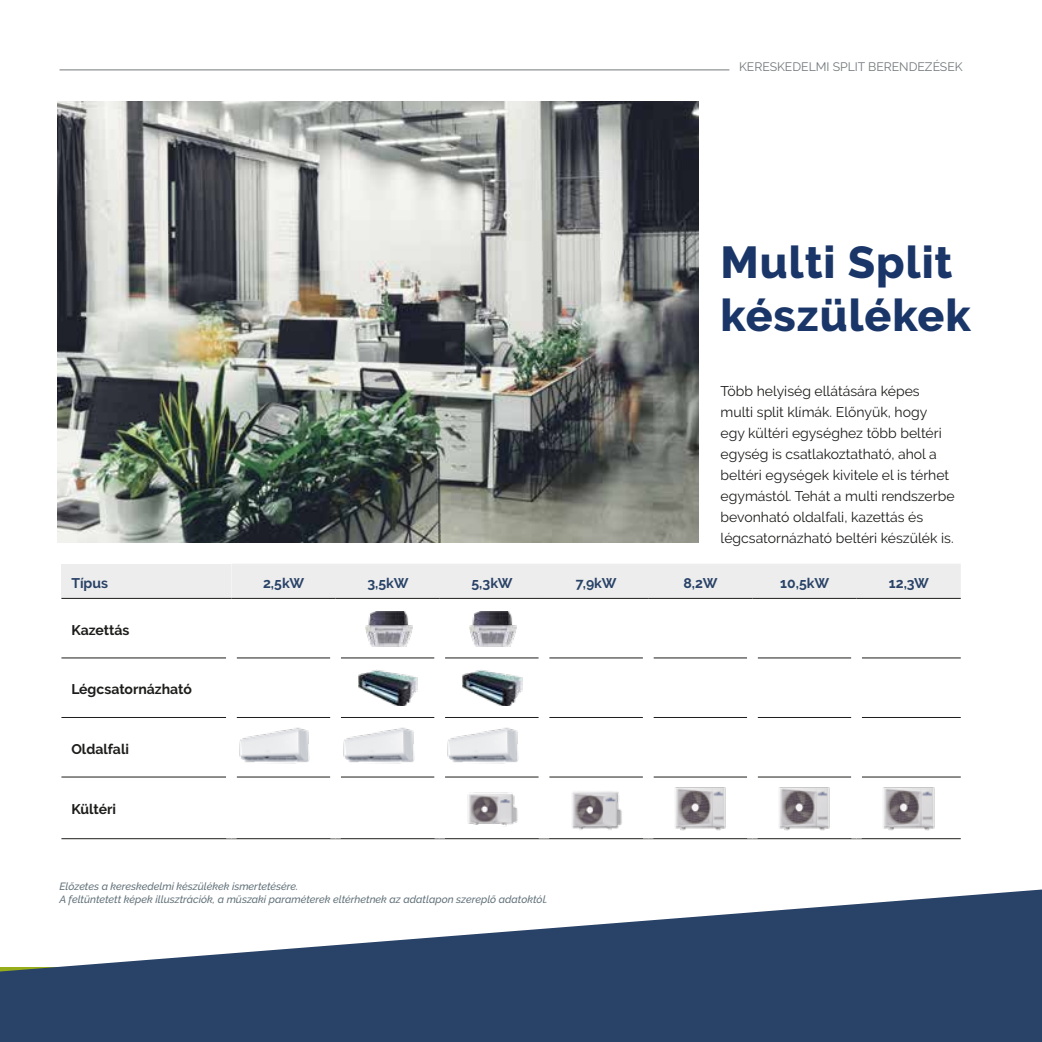
<style>
.page{position:relative;width:1042px;height:1042px;background:#fff}
.page>*{position:absolute;margin:0;border:0;box-sizing:border-box;transform-origin:0 0}
.t1{font:800 44.62px/53.6px "Raleway";letter-spacing:.02em;color:#1a3668}
.t2{font:14px/21px "Raleway";color:#1d1d1b}
.t3{font:700 14px "Raleway";color:#294267}
.t4{font:700 14px "Raleway";color:#1d1d1b}
.t5{font:12.25px "Raleway";color:#72787a}
.t6{font:italic 500 10.5px/12.6px "Raleway";color:#617179}
</style>
<div class="page">
<hr style="left:60px;top:69px;width:669px;height:1px;background:#72787a">
<svg style="left:0;top:889px;width:1042px;height:153px;fill:#294267"></svg>
<div style="left:61px;top:564px;width:170px;height:34px;background:#ededed"></div>
<div style="left:231px;top:564px;width:730px;height:34px;background:#ededed"></div>
<hr style="left:61px;top:657px;width:165px;height:1px;background:#1d1d1b">
<hr style="left:237px;top:657px;width:93px;height:1px;background:#1d1d1b">
<hr style="left:341px;top:657px;width:93px;height:1px;background:#1d1d1b">
<hr style="left:445px;top:657px;width:94px;height:1px;background:#1d1d1b">
<hr style="left:549px;top:657px;width:94px;height:1px;background:#1d1d1b">
<hr style="left:653px;top:657px;width:94px;height:1px;background:#1d1d1b">
<hr style="left:757px;top:657px;width:94px;height:1px;background:#1d1d1b">
<hr style="left:862px;top:657px;width:99px;height:1px;background:#1d1d1b">
<hr style="left:61px;top:717px;width:165px;height:1px;background:#1d1d1b">
<hr style="left:237px;top:717px;width:93px;height:1px;background:#1d1d1b">
<hr style="left:341px;top:717px;width:93px;height:1px;background:#1d1d1b">
<hr style="left:445px;top:717px;width:94px;height:1px;background:#1d1d1b">
<hr style="left:549px;top:717px;width:94px;height:1px;background:#1d1d1b">
<hr style="left:653px;top:717px;width:94px;height:1px;background:#1d1d1b">
<hr style="left:757px;top:717px;width:94px;height:1px;background:#1d1d1b">
<hr style="left:862px;top:717px;width:99px;height:1px;background:#1d1d1b">
<hr style="left:61px;top:777px;width:165px;height:1px;background:#1d1d1b">
<hr style="left:237px;top:777px;width:93px;height:1px;background:#1d1d1b">
<hr style="left:341px;top:777px;width:93px;height:1px;background:#1d1d1b">
<hr style="left:445px;top:777px;width:94px;height:1px;background:#1d1d1b">
<hr style="left:549px;top:777px;width:94px;height:1px;background:#1d1d1b">
<hr style="left:653px;top:777px;width:94px;height:1px;background:#1d1d1b">
<hr style="left:757px;top:777px;width:94px;height:1px;background:#1d1d1b">
<hr style="left:862px;top:777px;width:99px;height:1px;background:#1d1d1b">
<hr style="left:61px;top:838px;width:170px;height:1px;background:#1d1d1b">
<hr style="left:231px;top:838px;width:105px;height:1px;background:#1d1d1b">
<hr style="left:336px;top:838px;width:104px;height:1px;background:#1d1d1b">
<hr style="left:440px;top:838px;width:104px;height:1px;background:#1d1d1b">
<hr style="left:544px;top:838px;width:104px;height:1px;background:#1d1d1b">
<hr style="left:648px;top:838px;width:104px;height:1px;background:#1d1d1b">
<hr style="left:752px;top:838px;width:104px;height:1px;background:#1d1d1b">
<hr style="left:856px;top:838px;width:105px;height:1px;background:#1d1d1b">
<hr style="left:61px;top:598px;width:170px;height:1px;background:#1d1d1b">
<hr style="left:231px;top:598px;width:105px;height:1px;background:#1d1d1b">
<hr style="left:336px;top:598px;width:104px;height:1px;background:#1d1d1b">
<hr style="left:440px;top:598px;width:104px;height:1px;background:#1d1d1b">
<hr style="left:544px;top:598px;width:104px;height:1px;background:#1d1d1b">
<hr style="left:648px;top:598px;width:104px;height:1px;background:#1d1d1b">
<hr style="left:752px;top:598px;width:104px;height:1px;background:#1d1d1b">
<hr style="left:856px;top:598px;width:105px;height:1px;background:#1d1d1b">
<img style="left:366px;top:612px;width:47px;height:34px">
<img style="left:470px;top:612px;width:47px;height:34px">
<img style="left:358px;top:670px;width:60px;height:36px">
<img style="left:462px;top:670px;width:60px;height:36px">
<img style="left:239px;top:727px;width:71px;height:37px">
<img style="left:343px;top:727px;width:72px;height:37px">
<img style="left:447px;top:727px;width:72px;height:37px">
<img style="left:467px;top:792px;width:51px;height:34px">
<img style="left:572px;top:791px;width:50px;height:39px">
<img style="left:675px;top:787px;width:51px;height:44px">
<img style="left:779px;top:787px;width:51px;height:44px">
<img style="left:883px;top:787px;width:52px;height:44px">
<img style="left:58px;top:102px;width:640px;height:441px">
<p class="t5" style="left:739px;top:60px;width:225px">KERESKEDELMI SPLIT BERENDEZÉSEK</p>
<h1 class="t1" style="left:720px;top:235px;width:252px">Multi Split készülékek</h1>
<p class="t2" style="left:720px;top:380px;width:236px">Több helyiség ellátására képes multi split klímák. Előnyük, hogy egy kültéri egységhez több beltéri egység is csatlakoztatható, ahol a beltéri egységek kivitele el is térhet egymástól. Tehát a multi rendszerbe bevonható oldalfali, kazettás és légcsatornázható beltéri készülék is.</p>
<p class="t3" style="left:71px;top:575px;width:38px">Típus</p>
<p class="t3" style="left:263px;top:575px;width:43px">2,5kW</p>
<p class="t3" style="left:367px;top:575px;width:43px">3,5kW</p>
<p class="t3" style="left:471px;top:575px;width:43px">5,3kW</p>
<p class="t3" style="left:576px;top:575px;width:42px">7,9kW</p>
<p class="t3" style="left:683px;top:575px;width:35px">8,2W</p>
<p class="t3" style="left:780px;top:575px;width:50px">10,5kW</p>
<p class="t3" style="left:889px;top:575px;width:42px">12,3W</p>
<p class="t4" style="left:71px;top:622px;width:60px">Kazettás</p>
<p class="t4" style="left:71px;top:681px;width:122px">Légcsatornázható</p>
<p class="t4" style="left:71px;top:741px;width:59px">Oldalfali</p>
<p class="t4" style="left:71px;top:801px;width:46px">Kültéri</p>
<p class="t6" style="left:60px;top:880px;width:490px">Előzetes a kereskedelmi készülékek ismertetésére.<br>A feltüntetett képek illusztrációk, a műszaki paraméterek eltérhetnek az adatlapon szereplő adatoktól.</p>
</div>
